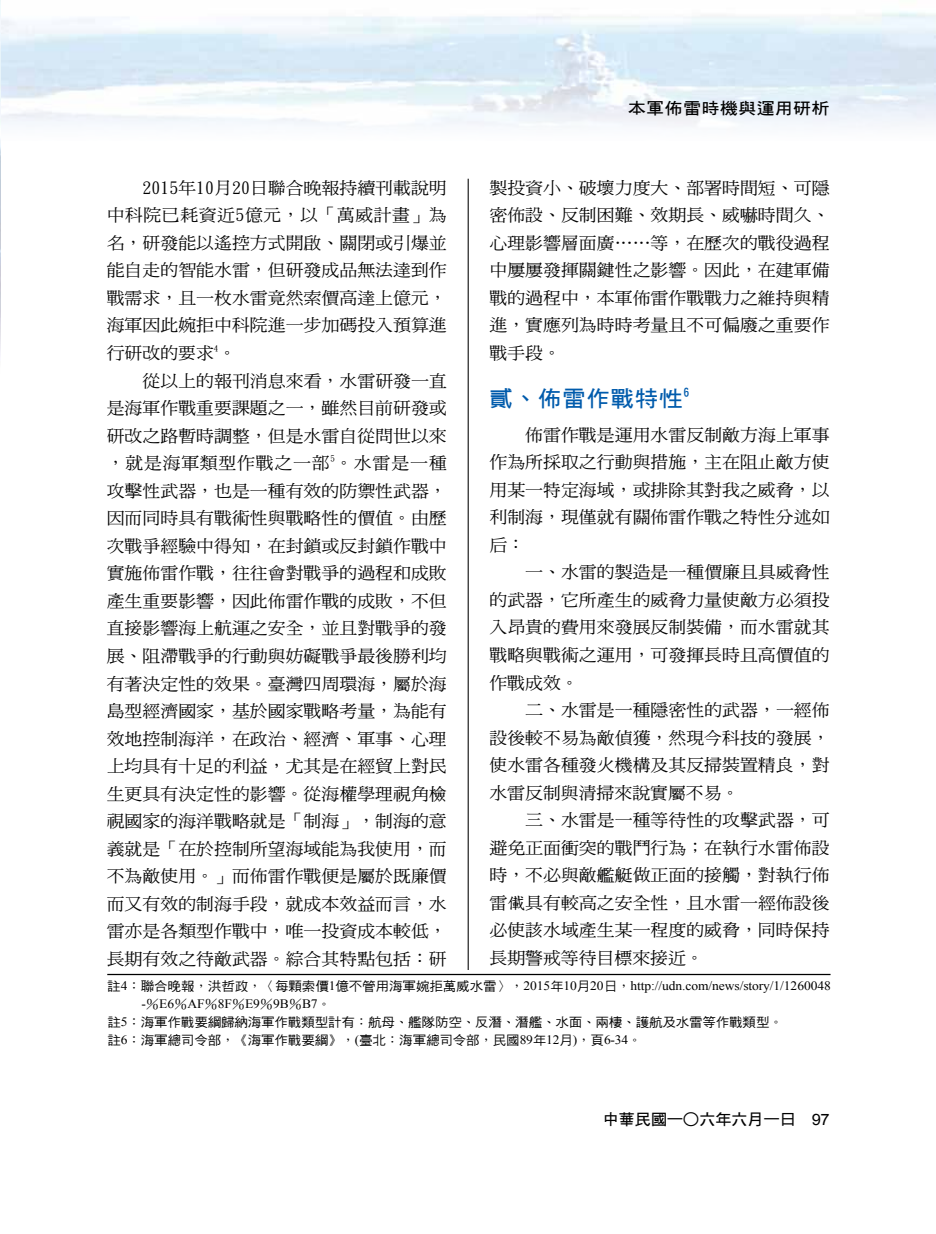
<style>
.page{position:relative;width:936px;height:1234px;background:#fff}
.page>*{position:absolute;margin:0;border:0;box-sizing:border-box;transform-origin:0 0}
.t1{font:22.2px "DF Hei Bd HK BF";letter-spacing:.035em;color:#005bac;scale:1.05 1}
.t2{font:16.95px/27.5px "DF Ming Md HK BF";color:#000;text-align:justify;scale:1.05 1}
.t3{font:16.2px "DF Hei Bd HK BF";letter-spacing:.02em;color:#000;scale:1.11 1}
.t4{font:15.6px "DF Hei Bd HK BF";letter-spacing:-.025em;color:#000;scale:1.05 1}
.t5{font:12.9px/18px "Times New Roman";letter-spacing:-.005em;color:#000;scale:1.05 1}
.t6{font:12.9px/18px "DF Hei Md HK BF";letter-spacing:-.01em;color:#000;scale:1.05 1}
.s1{font-family:"DF Kai Shu SB Estd BF"}
.s2{font-family:"DF Hei Md HK BF"}
.s3{font-family:"Times New Roman"}
.s4{font-family:"DFN Hei XB HK BF"}
.s5{font-family:"Arial"}
</style>
<div class="page">
<hr style="left:467px;top:179px;width:1px;height:871px;background:#000">
<img style="left:0;top:0;width:1px;height:355px">
<div style="left:107px;top:970px;width:723px;height:86px;background:#fff"></div>
<hr style="left:107px;top:973px;width:723px;height:1px;background:#000">
<p class="t3" style="left:628px;top:100px;width:183px">本軍佈雷時機與運用研析</p>
<p class="t2" style="left:489px;top:174px;width:325px">製投資小、破壞力度大、部署時間短、可隱密佈設、反制困難、效期長、威嚇時間久、心理影響層面廣……等，在歷次的戰役過程中屢屢發揮關鍵性之影響。因此，在建軍備戰的過程中，本軍佈雷作戰戰力之維持與精進，實應列為時時考量且不可偏廢之重要作戰手段。</p>
<h1 class="t1" style="left:489px;top:387px;width:192px">貳、佈雷作戰特性<sup>6</sup></h1>
<p class="t2" style="left:489px;top:420px;width:325px;text-indent:36px">佈雷作戰是運用水雷反制敵方海上軍事作為所採取之行動與措施，主在阻止敵方使用某一特定海域，或排除其對我之威脅，以利制海，現僅就有關佈雷作戰之特性分述如后：</p>
<p class="t2" style="left:489px;top:558px;width:325px;text-indent:36px">一、水雷的製造是一種價廉且具威脅性的武器，它所產生的威脅力量使敵方必須投入昂貴的費用來發展反制裝備，而水雷就其戰略與戰術之運用，可發揮長時且高價值的作戰成效。</p>
<p class="t2" style="left:489px;top:696px;width:325px;text-indent:36px">二、水雷是一種隱密性的武器，一經佈設後較不易為敵偵獲，然現今科技的發展，使水雷各種發火機構及其反掃裝置精良，對水雷反制與清掃來說實屬不易。</p>
<p class="t2" style="left:489px;top:806px;width:325px;text-indent:36px">三、水雷是一種等待性的攻擊武器，可避免正面衝突的戰鬥行為；在執行水雷佈設時，不必與敵艦艇做正面的接觸，對執行佈雷<span class="s1">儎</span>具有較高之安全性，且水雷一經佈設後必使該水域產生某一程度的威脅，同時保持長期警戒等待目標來接近。</p>
<p class="t5" style="left:141px;top:975px;width:658px;text-indent:-34px"><span class="s2">註</span>4<span class="s1">：</span><span class="s2">聯合晚報</span><span class="s1">，</span><span class="s2">洪哲政</span><span class="s1">，〈</span><span class="s2">每顆索價</span>1<span class="s2">億不管用海軍婉拒萬威水雷</span><span class="s1">〉，</span>2015<span class="s2">年</span>10<span class="s2">月</span>20<span class="s2">日</span><span class="s1">，</span>http://udn.com/news/story/1/1260048 -<span class="s1">％</span>E6<span class="s1">％</span>AF<span class="s1">％</span>8F<span class="s1">％</span>E9<span class="s1">％</span>9B<span class="s1">％</span>B7<span class="s1">。</span></p>
<p class="t6" style="left:107px;top:1012px;width:644px">註<span class="s3">5</span><span class="s1">：</span>海軍作戰要綱歸納海軍作戰類型計有<span class="s1">：</span>航母<span class="s1">、</span>艦隊防空<span class="s1">、</span>反潛<span class="s1">、</span>潛艦<span class="s1">、</span>水面<span class="s1">、</span>兩棲<span class="s1">、</span>護航及水雷等作戰類型<span class="s1">。</span>註<span class="s3">6</span><span class="s1">：</span>海軍總司令部<span class="s1">，《</span>海軍作戰要綱<span class="s1">》，</span><span class="s3">(</span>臺北<span class="s1">：</span>海軍總司令部<span class="s1">，</span>民國<span class="s3">89</span>年<span class="s3">12</span>月<span class="s3">)</span><span class="s1">，</span>頁<span class="s3">6-34</span><span class="s1">。</span></p>
<p class="t2" style="left:107px;top:174px;width:325px;text-indent:36px">2015年10月20日聯合晚報持續刊載說明中科院已耗資近5億元，以「萬威計畫」為名，研發能以遙控方式開啟、關閉或引爆並能自走的智能水雷，但研發成品無法達到作戰需求，且一枚水雷竟然索價高達上億元，海軍因此婉拒中科院進一步加碼投入預算進行研改的要求<sup>4</sup>。</p>
<p class="t2" style="left:107px;top:366px;width:325px;text-indent:36px">從以上的報刊消息來看，水雷研發一直是海軍作戰重要課題之一，雖然目前研發或研改之路暫時調整，但是水雷自從問世以來，就是海軍類型作戰之一部<sup>5</sup>。水雷是一種攻擊性武器，也是一種有效的防禦性武器，因而同時具有戰術性與戰略性的價值。由歷次戰爭經驗中得知，在封鎖或反封鎖作戰中實施佈雷作戰，往往會對戰爭的過程和成敗產生重要影響，因此佈雷作戰的成敗，不但直接影響海上航運之安全，並且對戰爭的發展、阻滯戰爭的行動與妨礙戰爭最後勝利均有著決定性的效果。臺灣四周環海，屬於海島型經濟國家，基於國家戰略考量，為能有效地控制海洋，在政治、經濟、軍事、心理上均具有十足的利益，尤其是在經貿上對民生更具有決定性的影響。從海權學理視角檢視國家的海洋戰略就是「制海」，制海的意義就是「在於控制所望海域能為我使用，而不為敵使用。」而佈雷作戰便是屬於既廉價而又有效的制海手段，就成本效益而言，水雷亦是各類型作戰中，唯一投資成本較低，長期有效之待敵武器。綜合其特點包括：研</p>
<p class="t4" style="left:602px;top:1111px;width:218px">中華民國一<span class="s4">○</span>六年六月一日　<span class="s5">97</span></p>
</div>
